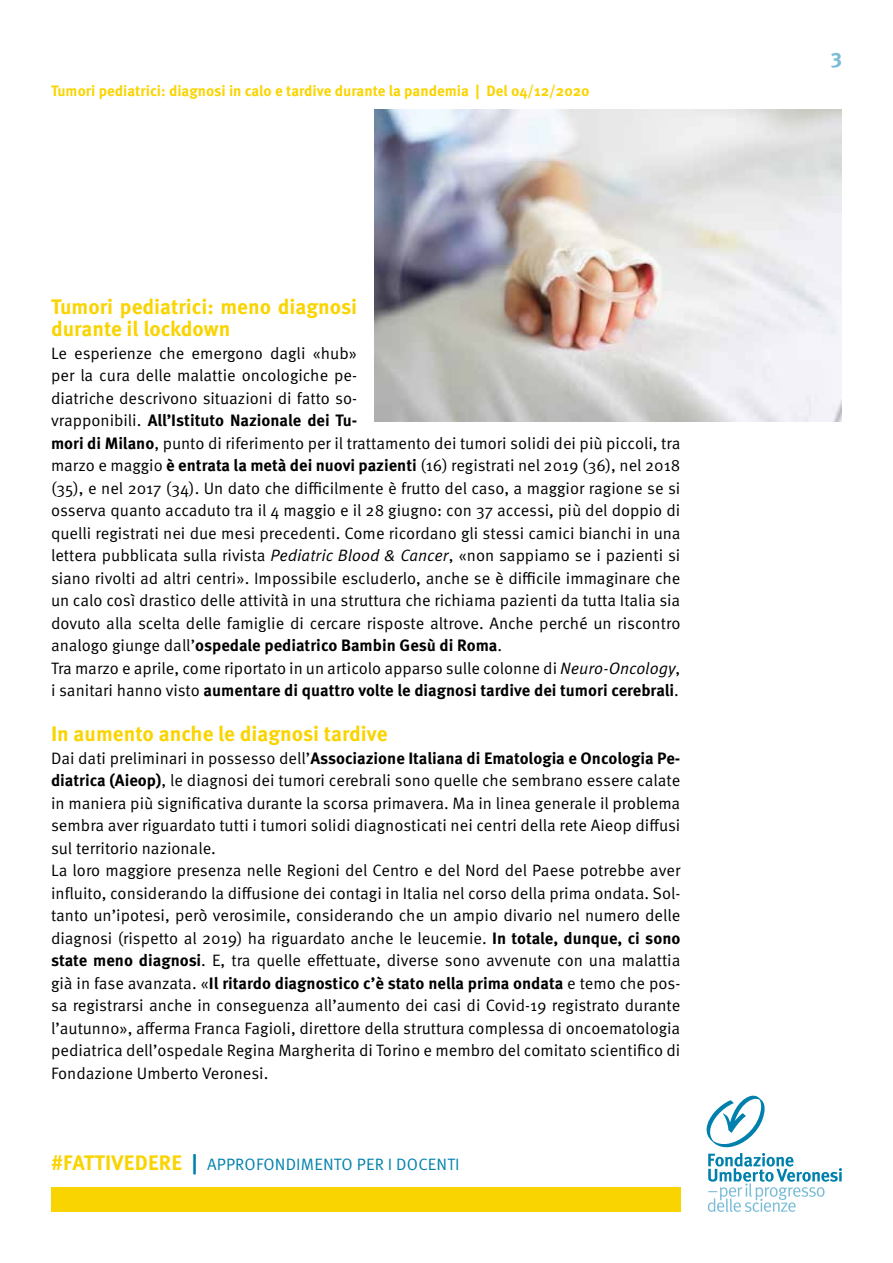
<style>
.page{position:relative;width:893px;height:1263px;background:#fff}
.page>*{position:absolute;margin:0;border:0;box-sizing:border-box;transform-origin:0 0}
.t1{font:700 21px/22.5px "Meta Pro";color:#fad400}
.t2{font:700 21px "Meta Pro";color:#79bcd7}
.t3{font:16.5px/22.5px "Meta Pro";color:#000}
.t4{font:16.5px "Meta Pro";letter-spacing:.01em;color:#0081ad}
.t5{font:700 15px "Meta Pro";color:#fad400}
.s1{font-weight:700}
.s2{font-style:italic}
.s3{font-weight:700;font-size:21px;color:#fad400}
.s4{font-weight:700;font-size:21px}
</style>
<div class="page">
<svg style="left:707px;top:1096px;width:135px;height:116px"></svg>
<div style="left:51px;top:1187px;width:629px;height:25px;background:#fad400"></div>
<img style="left:374px;top:109px;width:468px;height:312px">
<p class="t5" style="left:51px;top:82px;width:540px">Tumori pediatrici: diagnosi in calo e tardive durante la pandemia | Del 04/12/2020</p>
<p class="t1" style="left:51px;top:296px;width:308px">Tumori pediatrici: meno diagnosi durante il lockdown</p>
<p class="t3" style="left:51px;top:342px;width:631px">Le esperienze che emergono dagli «hub»<br>per la cura delle malattie oncologiche pe-<br>diatriche descrivono situazioni di fatto so-<br>vrapponibili. <span class="s1">All’Istituto Nazionale dei Tu-<br>mori di Milano</span>, punto di riferimento per il trattamento dei tumori solidi dei più piccoli, tra marzo e maggio <span class="s1">è entrata la metà dei nuovi pazienti</span> (16) registrati nel 2019 (36), nel 2018 (35), e nel 2017 (34). Un dato che difficilmente è frutto del caso, a maggior ragione se si osserva quanto accaduto tra il 4 maggio e il 28 giugno: con 37 accessi, più del doppio di quelli registrati nei due mesi precedenti. Come ricordano gli stessi camici bianchi in una lettera pubblicata sulla rivista <span class="s2">Pediatric Blood &amp; Cancer</span>, «non sappiamo se i pazienti si siano rivolti ad altri centri». Impossibile escluderlo, anche se è difficile immaginare che un calo così drastico delle attività in una struttura che richiama pazienti da tutta Italia sia dovuto alla scelta delle famiglie di cercare risposte altrove. Anche perché un riscontro analogo giunge dall’<span class="s1">ospedale pediatrico Bambin Gesù di Roma</span>.<br>Tra marzo e aprile, come riportato in un articolo apparso sulle colonne di <span class="s2">Neuro-Oncology</span>, i sanitari hanno visto <span class="s1">aumentare di quattro volte le diagnosi tardive dei tumori cerebrali</span>.</p>
<p class="t1" style="left:51px;top:723px;width:338px">In aumento anche le diagnosi tardive</p>
<p class="t3" style="left:51px;top:747px;width:631px">Dai dati preliminari in possesso dell’<span class="s1">Associazione Italiana di Ematologia e Oncologia Pe&shy;diatrica (Aieop)</span>, le diagnosi dei tumori cerebrali sono quelle che sembrano essere calate in maniera più significativa durante la scorsa primavera. Ma in linea generale il problema sembra aver riguardato tutti i tumori solidi diagnosticati nei centri della rete Aieop diffusi sul territorio nazionale.<br>La loro maggiore presenza nelle Regioni del Centro e del Nord del Paese potrebbe aver influito, considerando la diffusione dei contagi in Italia nel corso della prima ondata. Sol&shy;tanto un’ipotesi, però verosimile, considerando che un ampio divario nel numero delle diagnosi (rispetto al 2019) ha riguardato anche le leucemie. <span class="s1">In totale, dunque, ci sono state meno diagnosi</span>. E, tra quelle effettuate, diverse sono avvenute con una malattia già in fase avanzata. «<span class="s1">Il ritardo diagnostico c’è stato nella prima ondata</span> e temo che pos&shy;sa registrarsi anche in conseguenza all’aumento dei casi di Covid-19 registrato durante l’autunno», afferma Franca Fagioli, direttore della struttura complessa di oncoematologia pediatrica dell’ospedale Regina Margherita di Torino e membro del comitato scientifico di Fondazione Umberto Veronesi.</p>
<p class="t4" style="left:51px;top:1153px;width:410px"><span class="s3">#FATTIVEDERE</span> <span class="s4">|</span> APPROFONDIMENTO PER I DOCENTI</p>
<p class="t2" style="left:831px;top:46px;width:13px">3</p>
</div>
